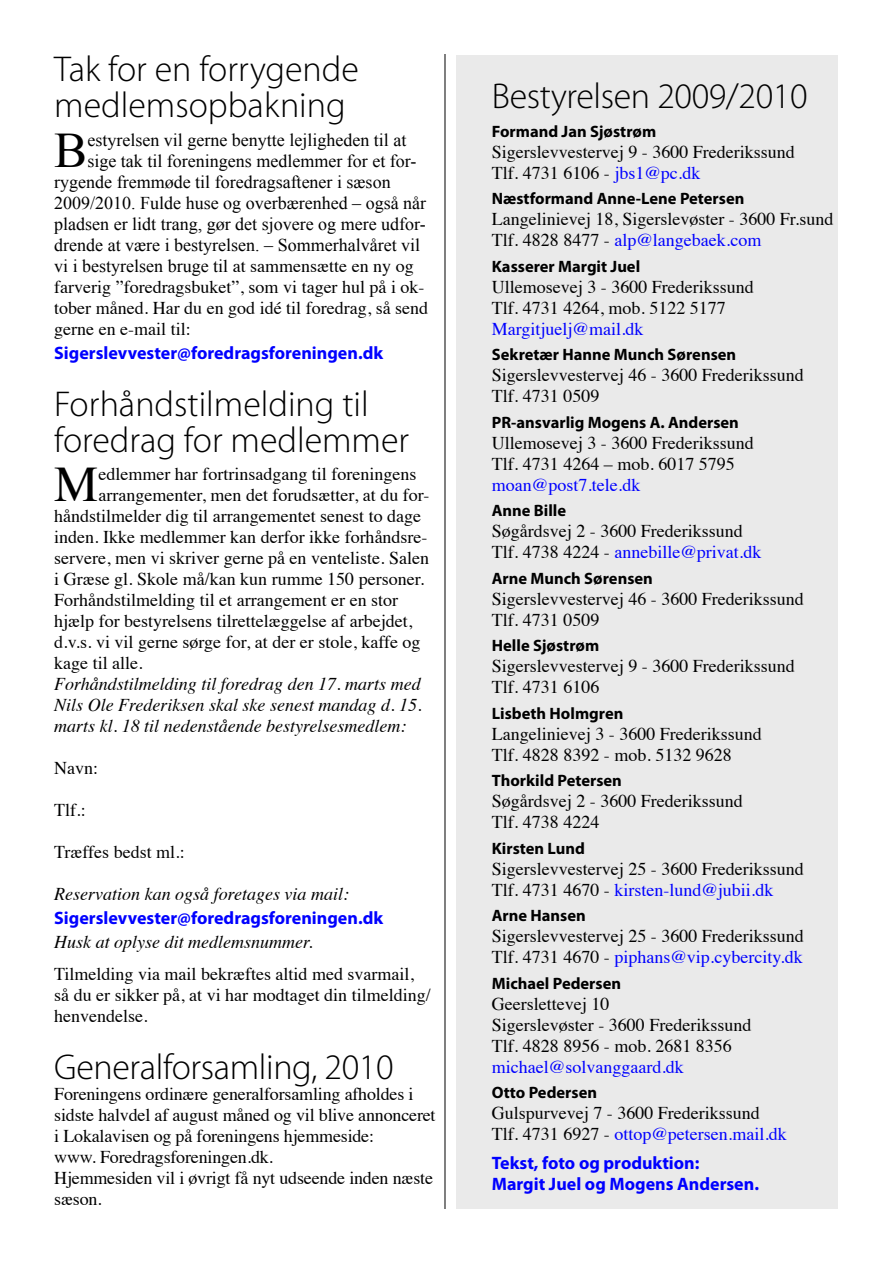
<style>
.page{position:relative;width:893px;height:1263px;background:#fff}
.page>*{position:absolute;margin:0;border:0;box-sizing:border-box;transform-origin:0 0}
.t1{font:49.65px "Times New Roman";color:#000}
.t2{font:49.65px "Times";color:#000}
.t3{font:300 36px/36px "Myriad Pro";color:#000}
.t4{font:18px/21px "Times";color:#000}
.t5{font:18px "Times New Roman";color:#000}
.t6{font:18px "Times";color:#00f}
.t7{font:italic 18px/21px "Times";color:#000;text-align:justify}
.t8{font:700 18px "Myriad Pro";color:#00f}
.t9{font:700 16.5px "Myriad Pro";color:#000}
.s1{font-family:"Times"}
.s2{color:#00f}
.s3{color:#000}
</style>
<div class="page">
<hr style="left:445px;top:54px;width:1px;height:1155px;background:#000">
<div style="left:456px;top:55px;width:382px;height:1153px;background:#eaeaea"></div>
<p class="t3" style="left:54px;top:52px;width:306px">Tak for en forrygende medlemsopbakning</p>
<p class="t1" style="left:54px;top:117px;width:35px">B</p>
<p class="t5" style="left:87px;top:127px;width:320px">estyrelsen vil gerne benytte lejligheden til at</p>
<p class="t5" style="left:87px;top:148px;width:331px">sige tak til foreningens medlemmer for et for-</p>
<p class="t5" style="left:54px;top:169px;width:338px">rygende fremmøde til foredragsaftener i sæson</p>
<p class="t5" style="left:54px;top:190px;width:373px">2009/2010. Fulde huse og overbærenhed – også når</p>
<p class="t5" style="left:54px;top:211px;width:373px">pladsen er lidt trang, gør det sjovere og mere udfor-</p>
<p class="t5" style="left:54px;top:232px;width:367px">drende at være i bestyrelsen. – Sommerhalvåret vil</p>
<p class="t5" style="left:54px;top:253px;width:361px">vi i bestyrelsen bruge ti<span class="s1">l at sammensætte en ny og</span></p>
<p class="t4" style="left:54px;top:274px;width:372px">farverig ”foredragsbuket”, som vi tager hul på i ok-</p>
<p class="t4" style="left:54px;top:295px;width:375px">tober måned. Har du en god idé til foredrag, så send</p>
<p class="t4" style="left:54px;top:316px;width:138px">gerne en e-mail til:</p>
<p class="t8" style="left:54px;top:342px;width:330px">Sigerslevvester@foredragsforeningen.dk</p>
<p class="t3" style="left:54px;top:386px;width:356px">Forhåndstilmelding til foredrag for medlemmer</p>
<p class="t2" style="left:54px;top:438px;width:46px">M</p>
<p class="t4" style="left:98px;top:462px;width:319px">edlemmer har fortrinsadgang til foreningens</p>
<p class="t4" style="left:98px;top:483px;width:333px">arrangementer, men det forudsætter, at du for-</p>
<p class="t4" style="left:54px;top:504px;width:368px">håndstilmelder dig til arrangementet senest to dage</p>
<p class="t4" style="left:54px;top:525px;width:375px">inden. Ikke medlemmer kan derfor ikke forhåndsre-</p>
<p class="t4" style="left:54px;top:546px;width:376px">servere, men vi skriver gerne på en venteliste. Salen</p>
<p class="t4" style="left:54px;top:567px;width:371px">i Græse gl. Skole må/kan kun rumme 150 personer.</p>
<p class="t4" style="left:54px;top:588px;width:368px">Forhåndstilmelding til et arrangement er en stor hjælp for bestyrelsens tilrettelæggelse af arbejdet, d.v.s. vi vil gerne sørge for, at der er stole, kaffe og kage til alle.</p>
<p class="t7" style="left:54px;top:672px;width:369px">Forhåndstilmelding til foredrag den 17. marts med Nils Ole Frederiksen skal ske senest mandag d. 15. marts kl. 18 til nedenstående bestyrelsesmedlem:</p>
<p class="t4" style="left:54px;top:756px;width:45px">Navn:</p>
<p class="t4" style="left:54px;top:798px;width:33px">Tlf.:</p>
<p class="t4" style="left:54px;top:840px;width:132px">Træffes bedst ml.:</p>
<p class="t7" style="left:54px;top:882px;width:296px">Reservation kan også foretages via mail:</p>
<p class="t8" style="left:54px;top:908px;width:330px">Sigerslevvester@foredragsforeningen.dk</p>
<p class="t7" style="left:54px;top:930px;width:260px">Husk at oplyse dit medlemsnummer.</p>
<p class="t4" style="left:54px;top:961px;width:378px">Tilmelding via mail bekræftes altid med svarmail, så du er sikker på, at vi har modtaget din tilmelding/ henvendelse.</p>
<p class="t3" style="left:54px;top:1049px;width:341px">Generalforsamling, 2010</p>
<p class="t4" style="left:54px;top:1081px;width:383px">Foreningens ordinære generalforsamling afholdes i sidste halvdel af august måned og vil blive annonceret i Lokalavisen og på foreningens hjemmeside:</p>
<p class="t4" style="left:54px;top:1144px;width:220px">www. Foredragsforeningen.dk.</p>
<p class="t4" style="left:54px;top:1165px;width:380px">Hjemmesiden vil i øvrigt få nyt udseende inden næste sæson.</p>
<p class="t3" style="left:492px;top:79px;width:317px">Bestyrelsen 2009/2010</p>
<p class="t9" style="left:492px;top:122px;width:166px">Formand Jan Sjøstrøm</p>
<p class="t4" style="left:492px;top:139px;width:304px">Sigerslevvestervej 9 - 3600 Frederikssund</p>
<p class="t4" style="left:492px;top:160px;width:210px">Tlf. 4731 6106 - <span class="s2">jbs1@pc.dk</span></p>
<p class="t9" style="left:492px;top:189px;width:254px">Næstformand Anne-Lene Petersen</p>
<p class="t4" style="left:492px;top:207px;width:343px">Langelinievej 18, Sigerslevøster - 3600 Fr.sund</p>
<p class="t6" style="left:492px;top:223px;width:271px"><span class="s3">Tlf. 4828 8477 -</span> alp@langebaek.com</p>
<p class="t9" style="left:492px;top:257px;width:150px">Kasserer Margit Juel</p>
<p class="t4" style="left:492px;top:274px;width:263px">Ullemosevej 3 - 3600 Frederikssund</p>
<p class="t4" style="left:492px;top:295px;width:235px">Tlf. 4731 4264, mob. 5122 5177</p>
<p class="t6" style="left:492px;top:312px;width:153px">Margitjuelj@mail.dk</p>
<p class="t9" style="left:492px;top:345px;width:246px">Sekretær Hanne Munch Sørensen</p>
<p class="t4" style="left:492px;top:363px;width:313px">Sigerslevvestervej 46 - 3600 Frederikssund</p>
<p class="t4" style="left:492px;top:384px;width:109px">Tlf. 4731 0509</p>
<p class="t9" style="left:492px;top:413px;width:249px">PR-ansvarlig Mogens A. Andersen</p>
<p class="t4" style="left:492px;top:430px;width:263px">Ullemosevej 3 - 3600 Frederikssund</p>
<p class="t4" style="left:492px;top:451px;width:244px">Tlf. 4731 4264 – mob. 6017 5795</p>
<p class="t6" style="left:492px;top:468px;width:150px">moan@post7.tele.dk</p>
<p class="t9" style="left:492px;top:501px;width:76px">Anne Bille</p>
<p class="t4" style="left:492px;top:519px;width:252px">Søgårdsvej 2 - 3600 Frederikssund</p>
<p class="t6" style="left:492px;top:535px;width:271px"><span class="s3">Tlf. 4738 4224 -</span> annebille@privat.dk</p>
<p class="t9" style="left:492px;top:569px;width:163px">Arne Munch Sørensen</p>
<p class="t4" style="left:492px;top:586px;width:313px">Sigerslevvestervej 46 - 3600 Frederikssund</p>
<p class="t4" style="left:492px;top:607px;width:109px">Tlf. 4731 0509</p>
<p class="t9" style="left:492px;top:636px;width:109px">Helle Sjøstrøm</p>
<p class="t4" style="left:492px;top:654px;width:304px">Sigerslevvestervej 9 - 3600 Frederikssund</p>
<p class="t4" style="left:492px;top:675px;width:109px">Tlf. 4731 6106</p>
<p class="t9" style="left:492px;top:704px;width:133px">Lisbeth Holmgren</p>
<p class="t4" style="left:492px;top:721px;width:271px">Langelinievej 3 - 3600 Frederikssund</p>
<p class="t4" style="left:492px;top:742px;width:241px">Tlf. 4828 8392 - mob. 5132 9628</p>
<p class="t9" style="left:492px;top:771px;width:132px">Thorkild Petersen</p>
<p class="t4" style="left:492px;top:789px;width:252px">Søgårdsvej 2 - 3600 Frederikssund</p>
<p class="t4" style="left:492px;top:810px;width:109px">Tlf. 4738 4224</p>
<p class="t9" style="left:492px;top:839px;width:95px">Kirsten Lund</p>
<p class="t4" style="left:492px;top:856px;width:313px">Sigerslevvestervej 25 - 3600 Frederikssund</p>
<p class="t6" style="left:492px;top:873px;width:283px"><span class="s3">Tlf. 4731 4670 -</span> kirsten-lund@jubii.dk</p>
<p class="t9" style="left:492px;top:906px;width:96px">Arne Hansen</p>
<p class="t4" style="left:492px;top:924px;width:313px">Sigerslevvestervej 25 - 3600 Frederikssund</p>
<p class="t6" style="left:492px;top:940px;width:312px"><span class="s3">Tlf. 4731 4670 -</span> piphans@vip.cybercity.dk</p>
<p class="t9" style="left:492px;top:974px;width:131px">Michael Pedersen</p>
<p class="t4" style="left:492px;top:991px;width:119px">Geerslettevej 10</p>
<p class="t4" style="left:492px;top:1012px;width:261px">Sigerslevøster - 3600 Frederikssund</p>
<p class="t4" style="left:492px;top:1033px;width:241px">Tlf. 4828 8956 - mob. 2681 8356</p>
<p class="t6" style="left:492px;top:1050px;width:194px">michael@solvanggaard.dk</p>
<p class="t9" style="left:492px;top:1083px;width:107px">Otto Pedersen</p>
<p class="t4" style="left:492px;top:1101px;width:269px">Gulspurvevej 7 - 3600 Frederikssund</p>
<p class="t6" style="left:492px;top:1117px;width:297px"><span class="s3">Tlf. 4731 6927 -</span> ottop@petersen.mail.dk</p>
<p class="t8" style="left:492px;top:1152px;width:209px">Tekst, foto og produktion:</p>
<p class="t8" style="left:492px;top:1173px;width:269px">Margit Juel og Mogens Andersen.</p>
</div>
